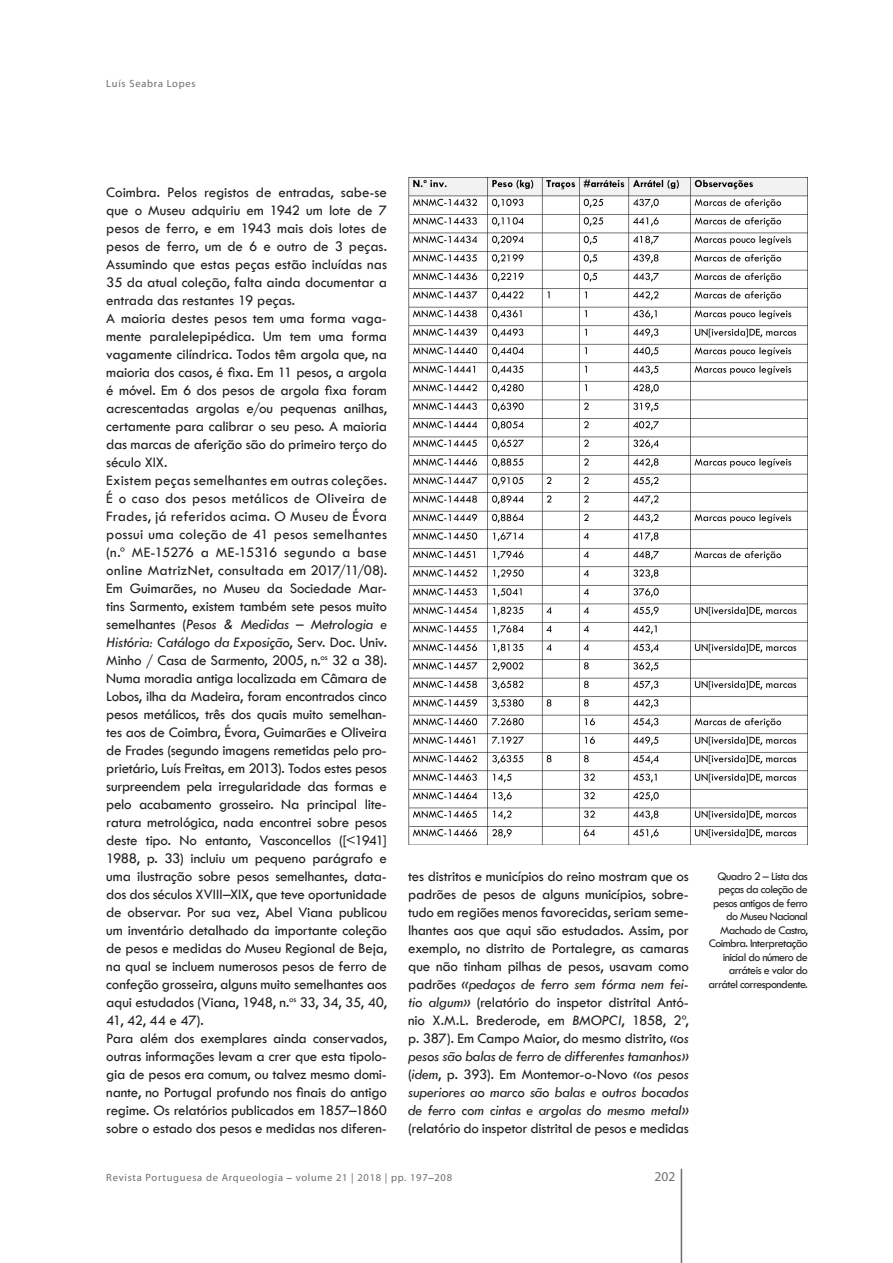
<style>
.page{position:relative;width:893px;height:1263px;background:#fff}
.page>*{position:absolute;margin:0;border:0;box-sizing:border-box;transform-origin:0 0}
.t1{font:15px/18px "Tw Cen";letter-spacing:-.02em;color:#231f20;text-align:justify}
.t2{font:13.5px "Myriad Pro";color:#6c6d70}
.t3{font:12px/13.5px "Tw Cen";letter-spacing:-.05em;color:#231f20;text-align:right}
.t4{font:10.5px "Myriad Pro";letter-spacing:.07em;color:#6c6d70}
.s1{font-style:italic}
.s2{font-family:"Tw Cen"}
</style>
<div class="page">
<hr style="left:681px;top:1169px;width:1px;height:94px;background:#6c6d70">
<img style="left:408px;top:178px;width:400px;height:667px">
<p class="t4" style="left:106px;top:78px;width:91px">Luís Seabra Lopes</p>
<p class="t1" style="left:106px;top:183px;width:282px">Coimbra. Pelos registos de entradas, sabe-se que o Museu adquiriu em 1942 um lote de 7 pesos de ferro, e em 1943 mais dois lotes de pesos de ferro, um de 6 e outro de 3 peças.<br>Assumindo que estas peças estão incluídas nas 35 da atual coleção, falta ainda documentar a entrada das restantes 19 peças.</p>
<p class="t1" style="left:106px;top:309px;width:282px">A maioria destes pesos tem uma forma vaga&shy;mente paralelepipédica. Um tem uma forma vagamente cilíndrica. Todos têm argola que, na maioria dos casos, é fixa. Em 11 pesos, a argola é móvel. Em 6 dos pesos de argola fixa foram acrescentadas argolas e/ou pequenas anilhas, certamente para calibrar o seu peso. A maioria das marcas de aferição são do primeiro terço do século XIX.</p>
<p class="t1" style="left:106px;top:471px;width:282px">Existem peças semelhantes em outras coleções.<br>É o caso dos pesos metálicos de Oliveira de Frades, já referidos acima. O Museu de Évora possui uma coleção de 41 pesos semelhantes (n.º ME-15276 a ME-15316 segundo a base online MatrizNet, consultada em 2017/11/08).<br>Em Guimarães, no Museu da Sociedade Mar&shy;tins Sarmento, existem também sete pesos muito semelhantes (<span class="s1">Pesos &amp; Medidas – Metrologia e História: Catálogo da Exposição</span>, Serv. Doc. Univ.<br>Minho / Casa de Sarmento, 2005, n.<sup>os</sup> 32 a 38).<br>Numa moradia antiga localizada em Câmara de Lobos, ilha da Madeira, foram encontrados cinco pesos metálicos, três dos quais muito semelhan&shy;tes aos de Coimbra, Évora, Guimarães e Oliveira de Frades (segundo imagens remetidas pelo pro&shy;prietário, Luís Freitas, em 2013). Todos estes pesos surpreendem pela irregularidade das formas e pelo acabamento grosseiro. Na principal lite&shy;ratura metrológica, nada encontrei sobre pesos deste tipo. No entanto, Vasconcellos ([&lt;1941] 1988, p. 33) incluiu um pequeno parágrafo e uma ilustração sobre pesos semelhantes, data&shy;dos dos séculos XVIII–XIX, que teve oportunidade de observar. Por sua vez, Abel Viana publicou um inventário detalhado da importante coleção de pesos e medidas do Museu Regional de Beja, na qual se incluem numerosos pesos de ferro de confeção grosseira, alguns muito semelhantes aos aqui estudados (Viana, 1948, n.<sup>os</sup> 33, 34, 35, 40, 41, 42, 44 e 47).</p>
<p class="t1" style="left:106px;top:1029px;width:282px">Para além dos exemplares ainda conservados, outras informações levam a crer que esta tipolo&shy;gia de pesos era comum, ou talvez mesmo domi&shy;nante, no Portugal profundo nos finais do antigo regime. Os relatórios publicados em 1857–1860 sobre o estado dos pesos e medidas nos diferen-</p>
<p class="t1" style="left:408px;top:867px;width:282px">tes distritos e municípios do reino mostram que os padrões de pesos de alguns municípios, sobre&shy;tudo em regiões menos favorecidas, seriam seme&shy;lhantes aos que aqui são estudados. Assim, por exemplo, no distrito de Portalegre, as camaras que não tinham pilhas de pesos, usavam como padrões <span class="s1">«pedaços de ferro sem fórma nem fei&shy;tio algum»</span> (relatório do inspetor distrital Antó&shy;nio X.M.L. Brederode, em <span class="s1">BMOPCI</span>, 1858, 2º, p. 387). Em Campo Maior, do mesmo distrito, <span class="s1">«os pesos são balas de ferro de differentes tamanhos» </span>(<span class="s1">idem</span>, p. 393). Em Montemor-o-Novo <span class="s1">«os pesos superiores ao marco são balas e outros bocados de ferro com cintas e argolas do mesmo metal» </span>(relatório do inspetor distrital de pesos e medidas</p>
<p class="t3" style="left:709px;top:869px;width:101px">Quadro 2 – Lista das peças da coleção de pesos antigos de ferro do Museu Nacional<br>Machado de Castro,<br>Coimbra. Interpretação inicial do número de arráteis e valor do arrátel correspondente.</p>
<p class="t4" style="left:106px;top:1172px;width:347px">Revista Portuguesa de Arqueologia <span class="s2">–</span> volume 21 | 2018 | pp. 197<span class="s2">–</span>208</p>
<p class="t2" style="left:655px;top:1169px;width:22px">202</p>
</div>
